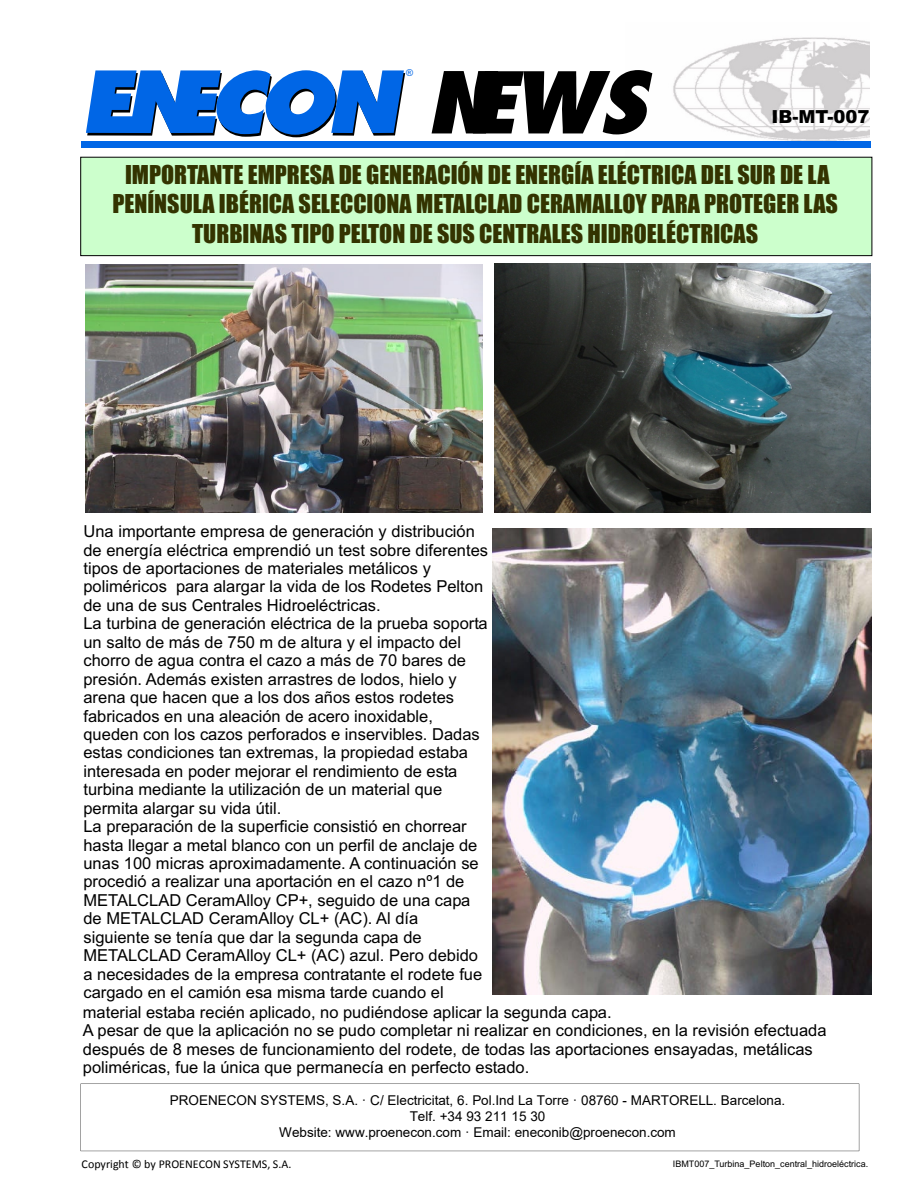
<style>
.page{position:relative;width:918px;height:1188px;background:#fff}
.page>*{position:absolute;margin:0;border:0;box-sizing:border-box;transform-origin:0 0}
.t1{font:italic 800 82.5px "Fujiyama";color:#000;scale:1.24 1}
.t2{font:24px/29.2px "Impact";color:#330;text-align:center}
.t3{font:900 18px "Arial";color:#000}
.t4{font:16.5px/18.5px "Arial";color:#000}
.t5{font:13.5px/16.2px "Arial";color:#000;text-align:center}
.t6{font:12px "Calibri";color:#000}
.t7{font:9.45px "Arial";color:#0066e6}
.t8{font:9px "Arial";color:#000}
</style>
<div class="page">
<img style="left:625px;top:37px;width:245px;height:120px">
<div style="left:81px;top:157px;width:791px;height:99px;background:#cfc;border:1px solid #000"></div>
<div style="left:82px;top:141px;width:789px;height:7px;background:#0066e6"></div>
<svg style="left:86px;top:70px;width:319px;height:67px"></svg>
<img style="left:86px;top:264px;width:397px;height:248px">
<img style="left:493px;top:528px;width:378px;height:466px">
<img style="left:495px;top:264px;width:375px;height:248px">
<svg style="left:81px;top:1084px;width:778px;height:67px"></svg>
<p class="t7" style="left:406px;top:70px;width:9px">®</p>
<h1 class="t1" style="left:426px;top:67px;width:180px">NEWS</h1>
<p class="t3" style="left:772px;top:110px;width:99px">IB-MT-007</p>
<h2 class="t2" style="left:112px;top:161px;width:727px">IMPORTANTE EMPRESA DE GENERACIÓN DE ENERGÍA ELÉCTRICA DEL SUR DE LA<br>PENÍNSULA IBÉRICA SELECCIONA METALCLAD CERAMALLOY PARA PROTEGER LAS<br>TURBINAS TIPO PELTON DE SUS CENTRALES HIDROELÉCTRICAS</h2>
<p class="t4" style="left:83px;top:524px;width:406px">Una importante empresa de generación y distribución de energía eléctrica emprendió un test sobre diferentes tipos de aportaciones de materiales metálicos y poliméricos para alargar la vida de los Rodetes Pelton de una de sus Centrales Hidroeléctricas.<br>La turbina de generación eléctrica de la prueba soporta un salto de más de 750 m de altura y el impacto del chorro de agua contra el cazo a más de 70 bares de presión. Además existen arrastres de lodos, hielo y arena que hacen que a los dos años estos rodetes fabricados en una aleación de acero inoxidable, queden con los cazos perforados e inservibles. Dadas estas condiciones tan extremas, la propiedad estaba interesada en poder mejorar el rendimiento de esta turbina mediante la utilización de un material que permita alargar su vida útil.<br>La preparación de la superficie consistió en chorrear hasta llegar a metal blanco con un perfil de anclaje de unas 100 micras aproximadamente. A continuación se procedió a realizar una aportación en el cazo nº1 de METALCLAD CeramAlloy CP+, seguido de una capa de METALCLAD CeramAlloy CL+ (AC). Al día siguiente se tenía que dar la segunda capa de METALCLAD CeramAlloy CL+ (AC) azul. Pero debido a necesidades de la empresa contratante el rodete fue cargado en el camión esa misma tarde cuando el</p>
<p class="t4" style="left:83px;top:1004px;width:745px">material estaba recién aplicado, no pudiéndose aplicar la segunda capa.<br>A pesar de que la aplicación no se pudo completar ni realizar en condiciones, en la revisión efectuada después de 8 meses de funcionamiento del rodete, de todas las aportaciones ensayadas, metálicas poliméricas, fue la única que permanecía en perfecto estado.</p>
<p class="t5" style="left:170px;top:1092px;width:617px">PROENECON SYSTEMS, S.A. · C/ Electricitat, 6. Pol.Ind La Torre · 08760 - MARTORELL. Barcelona.<br>Telf. +34 93 211 15 30<br>Website: www.proenecon.com · Email: eneconib@proenecon.com</p>
<p class="t6" style="left:82px;top:1159px;width:211px">Copyright © by PROENECON SYSTEMS, S.A.</p>
<p class="t8" style="left:673px;top:1160px;width:197px">IBMT007_Turbina_Pelton_central_hidroeléctrica.</p>
</div>
